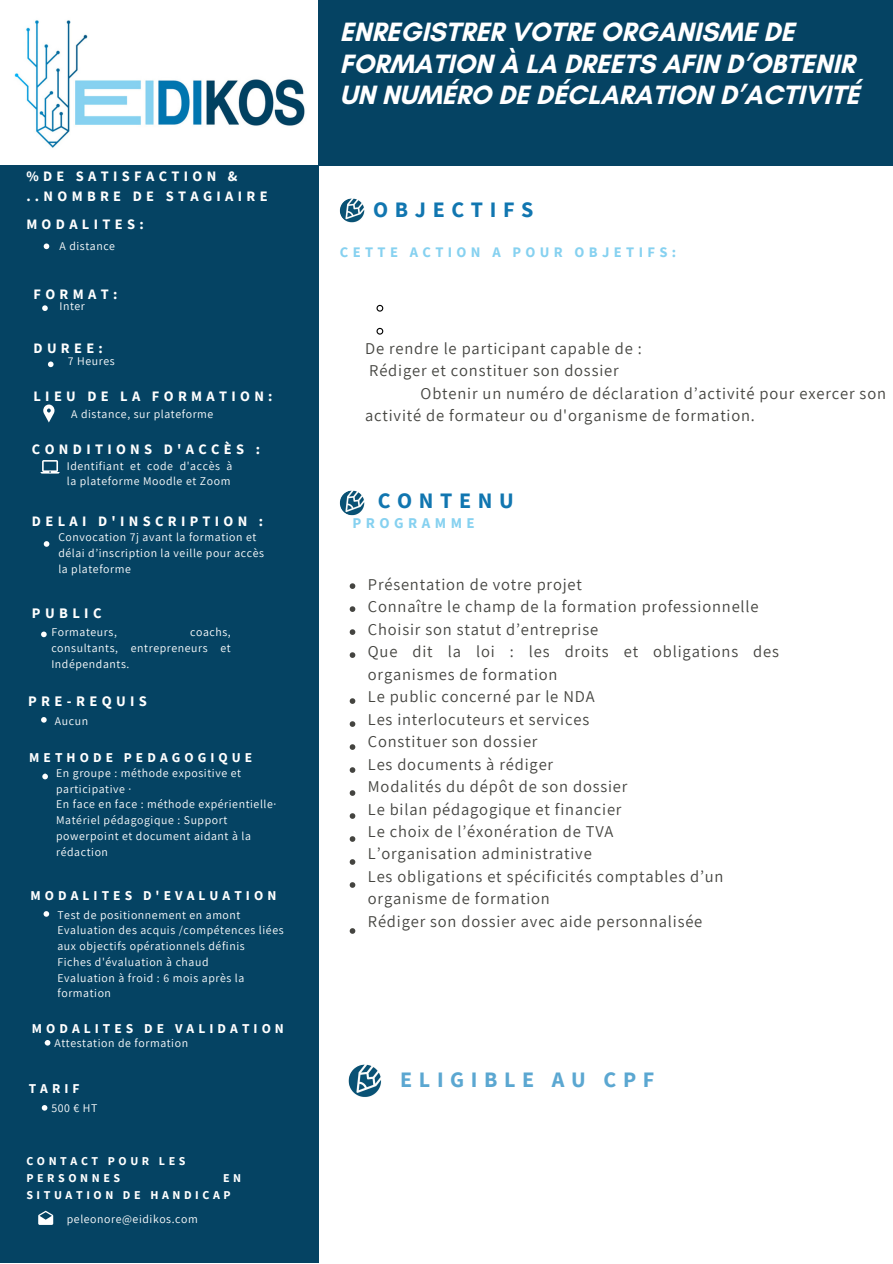
<style>
.page{position:relative;width:893px;height:1264px;background:#fff}
.page>*{position:absolute;margin:0;border:0;box-sizing:border-box;transform-origin:0 0}
.t1{font:700 27px/31.5px "Glacial Indifference";color:#fff}
.t2{font:700 22.05px "Source Sans Pro";letter-spacing:.3em;color:#1176b0}
.t3{font:700 22.05px "Source Sans Pro";letter-spacing:.3em;color:#5ba7d1}
.t4{font:16.5px/22.5px "Assistant";letter-spacing:.05em;color:#444440}
.t5{font:700 15px "Source Sans Pro";letter-spacing:.3em;color:#86d1f0}
.t6{font:700 14.55px "Source Sans Pro";letter-spacing:.3em;color:#86d1f0}
.t7{font:700 14.55px "Source Sans Pro";letter-spacing:.3em;color:#fff}
.t8{font:700 14.4px/20.2px "Source Sans Pro";letter-spacing:.3em;color:#fff}
.t9{font:700 13.5px "Source Sans Pro";letter-spacing:.3em;color:#fff}
.t10{font:700 12px/16.8px "Source Sans Pro";letter-spacing:.3em;color:#fff}
.t11{font:11.85px/15.8px "Assistant";letter-spacing:.05em;color:#fff}
</style>
<div class="page">
<div style="left:318px;top:0;width:574px;height:165px;background:#054363"></div>
<div style="left:0;top:166px;width:318px;height:1096px;background:#054363"></div>
<svg style="left:43px;top:404px;width:11px;height:18px"></svg>
<svg style="left:40px;top:460px;width:20px;height:13px"></svg>
<svg style="left:38px;top:1210px;width:15px;height:14px"></svg>
<svg style="left:44px;top:541px;width:5px;height:6px"></svg>
<svg style="left:41px;top:717px;width:6px;height:5px"></svg>
<svg style="left:41px;top:631px;width:6px;height:6px"></svg>
<svg style="left:44px;top:243px;width:5px;height:6px"></svg>
<svg style="left:48px;top:361px;width:6px;height:6px"></svg>
<svg style="left:42px;top:305px;width:6px;height:6px"></svg>
<img style="left:14px;top:20px;width:291px;height:128px">
<img style="left:340px;top:198px;width:24px;height:25px;border-radius:50%">
<svg style="left:376px;top:305px;width:7px;height:6px"></svg>
<svg style="left:376px;top:328px;width:7px;height:6px"></svg>
<img style="left:340px;top:490px;width:24px;height:25px;border-radius:50%">
<svg style="left:42px;top:1105px;width:5px;height:5px"></svg>
<svg style="left:42px;top:773px;width:6px;height:6px"></svg>
<svg style="left:44px;top:911px;width:5px;height:5px"></svg>
<svg style="left:45px;top:1040px;width:5px;height:5px"></svg>
<svg style="left:349px;top:583px;width:6px;height:6px"></svg>
<svg style="left:349px;top:606px;width:6px;height:6px"></svg>
<svg style="left:349px;top:629px;width:6px;height:6px"></svg>
<svg style="left:349px;top:652px;width:6px;height:6px"></svg>
<svg style="left:349px;top:698px;width:6px;height:6px"></svg>
<svg style="left:349px;top:721px;width:6px;height:6px"></svg>
<svg style="left:349px;top:744px;width:6px;height:6px"></svg>
<svg style="left:349px;top:767px;width:6px;height:5px"></svg>
<svg style="left:349px;top:790px;width:6px;height:5px"></svg>
<svg style="left:349px;top:813px;width:6px;height:5px"></svg>
<svg style="left:349px;top:836px;width:6px;height:5px"></svg>
<svg style="left:349px;top:859px;width:6px;height:5px"></svg>
<svg style="left:349px;top:882px;width:6px;height:5px"></svg>
<svg style="left:349px;top:928px;width:6px;height:5px"></svg>
<img style="left:348px;top:1064px;width:34px;height:33px;border-radius:50%">
<p class="t8" style="left:26px;top:166px;width:243px">%DE SATISFACTION &amp; ..NOMBRE DE STAGIAIRE</p>
<p class="t8" style="left:26px;top:214px;width:119px">MODALITES:</p>
<p class="t11" style="left:59px;top:238px;width:57px">A distance</p>
<p class="t8" style="left:34px;top:283px;width:85px">FORMAT:</p>
<p class="t11" style="left:59px;top:298px;width:27px">Inter</p>
<p class="t8" style="left:34px;top:337px;width:71px">DUREE:</p>
<p class="t11" style="left:68px;top:352px;width:48px">7 Heures</p>
<p class="t8" style="left:34px;top:386px;width:240px">LIEU DE LA FORMATION:</p>
<p class="t11" style="left:71px;top:405px;width:144px">A distance, sur plateforme</p>
<p class="t8" style="left:32px;top:439px;width:229px">CONDITIONS D'ACCÈS :</p>
<p class="t11" style="left:67px;top:457px;width:167px">Identifiant et code d'accès à la plateforme Moodle et Zoom</p>
<p class="t8" style="left:32px;top:511px;width:233px">DELAI D'INSCRIPTION :</p>
<p class="t11" style="left:58px;top:529px;width:207px">Convocation 7j avant la formation et délai d’inscription la veille pour accès la plateforme</p>
<p class="t7" style="left:32px;top:603px;width:71px">PUBLIC</p>
<p class="t11" style="left:51px;top:624px;width:181px;text-align:justify;text-indent:139px">coachs, consultants, entrepreneurs et Indépendants.</p>
<p class="t11" style="left:51px;top:624px;width:67px">Formateurs,</p>
<p class="t7" style="left:28px;top:691px;width:120px">PRE-REQUIS</p>
<p class="t11" style="left:55px;top:712px;width:35px">Aucun</p>
<p class="t9" style="left:29px;top:748px;width:224px">METHODE PEDAGOGIQUE</p>
<p class="t11" style="left:56px;top:764px;width:186px">En groupe : méthode expositive et</p>
<p class="t11" style="left:56px;top:780px;width:77px">participative ·</p>
<p class="t11" style="left:56px;top:796px;width:222px">En face en face : méthode expérientielle·<br>Matériel pédagogique : Support</p>
<p class="t11" style="left:56px;top:827px;width:196px">powerpoint et document aidant à la</p>
<p class="t11" style="left:56px;top:843px;width:53px">rédaction</p>
<p class="t9" style="left:31px;top:886px;width:247px">MODALITES D'EVALUATION</p>
<p class="t11" style="left:57px;top:906px;width:228px">Test de positionnement en amont<br>Evaluation des acquis /compétences liées aux objectifs opérationnels définis</p>
<p class="t11" style="left:57px;top:953px;width:153px">Fiches d'évaluation à chaud</p>
<p class="t11" style="left:57px;top:969px;width:188px">Evaluation à froid : 6 mois après la formation</p>
<p class="t9" style="left:32px;top:1019px;width:254px">MODALITES DE VALIDATION</p>
<p class="t11" style="left:54px;top:1035px;width:135px">Attestation de formation</p>
<p class="t9" style="left:29px;top:1080px;width:52px">TARIF</p>
<p class="t11" style="left:51px;top:1100px;width:47px">500 € HT</p>
<p class="t10" style="left:26px;top:1152px;width:161px">CONTACT POUR LES</p>
<p class="t10" style="left:26px;top:1169px;width:95px">PERSONNES</p>
<p class="t10" style="left:26px;top:1169px;width:216px;text-indent:197px">E N<br>SITUATION DE HANDICAP</p>
<p class="t11" style="left:67px;top:1210px;width:132px">peleonore@eidikos.com</p>
<p class="t1" style="left:340px;top:16px;width:521px">ENREGISTRER VOTRE ORGANISME DE<br>FORMATION À LA DREETS AFIN D’OBTENIR<br>UN NUMÉRO DE DÉCLARATION D’ACTIVITÉ</p>
<p class="t2" style="left:373px;top:195px;width:162px">OBJECTIFS</p>
<p class="t6" style="left:340px;top:242px;width:338px">CETTE ACTION A POUR OBJETIFS:</p>
<p class="t4" style="left:365px;top:336px;width:278px">De rendre le participant capable de :</p>
<p class="t4" style="left:369px;top:359px;width:251px">Rédiger et constituer son dossier</p>
<p class="t4" style="left:420px;top:381px;width:467px">Obtenir un numéro de déclaration d’activité pour exercer son</p>
<p class="t4" style="left:365px;top:404px;width:391px">activité de formateur ou d'organisme de formation.</p>
<p class="t2" style="left:377px;top:486px;width:137px">CONTENU</p>
<p class="t5" style="left:352px;top:513px;width:124px">PROGRAMME</p>
<p class="t4" style="left:368px;top:572px;width:215px">Présentation de votre projet</p>
<p class="t4" style="left:368px;top:594px;width:392px">Connaître le champ de la formation professionnelle<br>Choisir son statut d’entreprise</p>
<p class="t4" style="left:368px;top:639px;width:412px">Que dit la loi : les droits et obligations des organismes de formation</p>
<p class="t4" style="left:368px;top:684px;width:228px">Le public concerné par le NDA</p>
<p class="t4" style="left:368px;top:707px;width:223px">Les interlocuteurs et services</p>
<p class="t4" style="left:368px;top:729px;width:171px">Constituer son dossier</p>
<p class="t4" style="left:368px;top:752px;width:187px">Les documents à rédiger</p>
<p class="t4" style="left:368px;top:774px;width:261px">Modalités du dépôt de son dossier</p>
<p class="t4" style="left:368px;top:797px;width:255px">Le bilan pédagogique et financier</p>
<p class="t4" style="left:368px;top:819px;width:247px">Le choix de l’éxonération de TVA</p>
<p class="t4" style="left:368px;top:842px;width:225px">L’organisation administrative</p>
<p class="t4" style="left:368px;top:864px;width:357px">Les obligations et spécificités comptables d’un organisme de formation</p>
<p class="t4" style="left:368px;top:909px;width:336px">Rédiger son dossier avec aide personnalisée</p>
<p class="t3" style="left:400px;top:1065px;width:255px">ELIGIBLE AU CPF</p>
</div>
